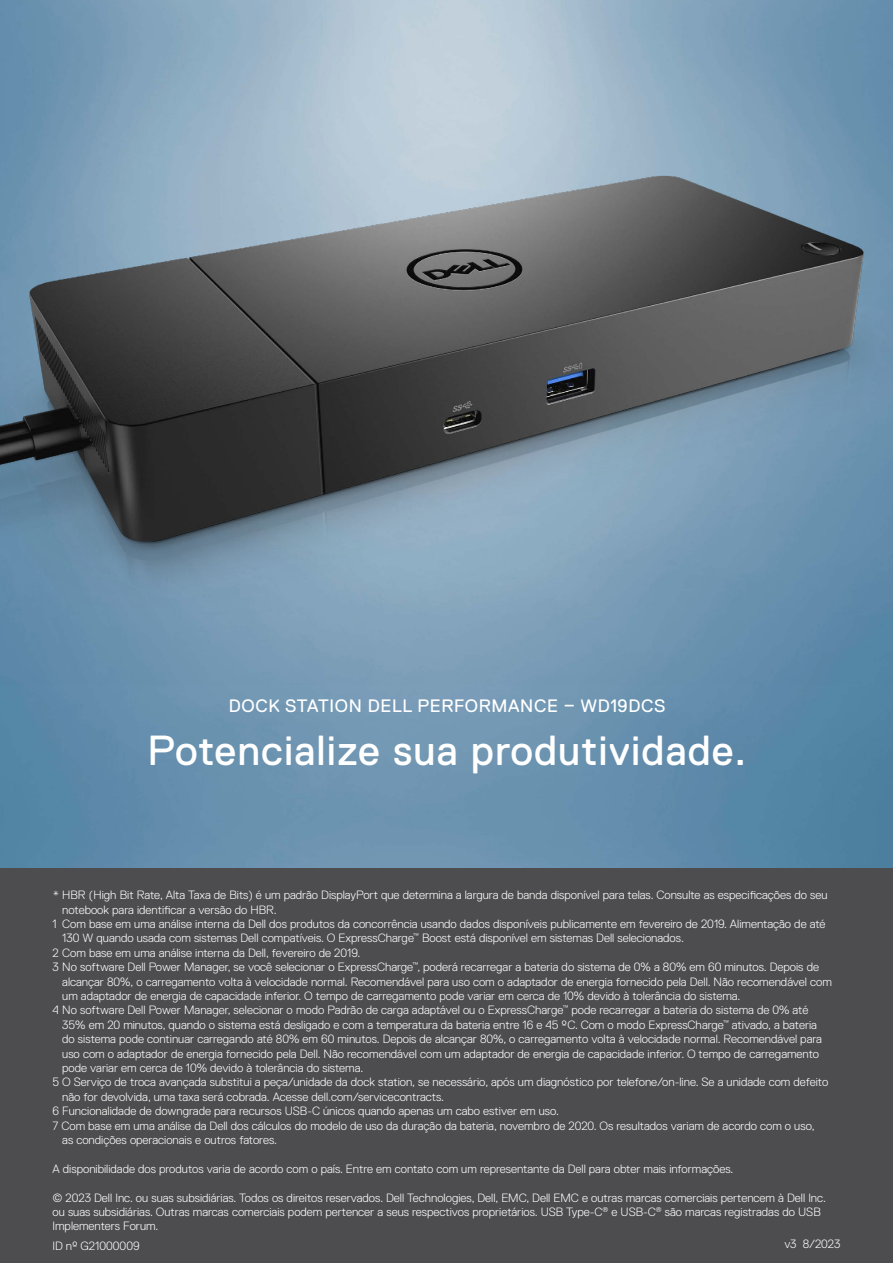
<style>
.page{position:relative;width:893px;height:1263px;background:#fff}
.page>*{position:absolute;margin:0;border:0;box-sizing:border-box;transform-origin:0 0}
.t1{font:42px "Dell Replica";letter-spacing:.025em;color:#fff}
.t2{font:18px "Dell Replica";letter-spacing:.035em;color:#fff}
.t3{font:300 12px/14.4px "Dell Replica";color:#fff}
</style>
<div class="page">
<img style="left:0;top:684px;width:893px;height:184px">
<div style="left:0;top:868px;width:893px;height:395px;background:#4d4d4f"></div>
<img style="left:0;top:0;width:893px;height:684px">
<h2 class="t2" style="left:229px;top:696px;width:438px">DOCK STATION DELL PERFORMANCE – WD19DCS</h2>
<h1 class="t1" style="left:148px;top:727px;width:600px">Potencialize sua produtividade.</h1>
<p class="t3" style="left:53px;top:888px;width:776px">* HBR (High Bit Rate, Alta Taxa de Bits) é um padrão DisplayPort que determina a largura de banda disponível para telas. Consulte as especificações do seu</p>
<p class="t3" style="left:62px;top:902px;width:216px">notebook para identificar a versão do HBR.</p>
<p class="t3" style="left:53px;top:917px;width:774px">1 Com base em uma análise interna da Dell dos produtos da concorrência usando dados disponíveis publicamente em fevereiro de 2019. Alimentação de até</p>
<p class="t3" style="left:62px;top:931px;width:623px">130 W quando usada com sistemas Dell compatíveis. O ExpressCharge<sup>™</sup> Boost está disponível em sistemas Dell selecionados.</p>
<p class="t3" style="left:53px;top:945px;width:309px">2 Com base em uma análise interna da Dell, fevereiro de 2019.</p>
<p class="t3" style="left:53px;top:960px;width:768px">3 No software Dell Power Manager, se você selecionar o ExpressCharge<sup>™</sup>, poderá recarregar a bateria do sistema de 0% a 80% em 60 minutos. Depois de</p>
<p class="t3" style="left:62px;top:974px;width:771px">alcançar 80%, o carregamento volta à velocidade normal. Recomendável para uso com o adaptador de energia fornecido pela Dell. Não recomendável com</p>
<p class="t3" style="left:62px;top:989px;width:680px">um adaptador de energia de capacidade inferior. O tempo de carregamento pode variar em cerca de 10% devido à tolerância do sistema.</p>
<p class="t3" style="left:53px;top:1003px;width:757px">4 No software Dell Power Manager, selecionar o modo Padrão de carga adaptável ou o ExpressCharge<sup>™</sup> pode recarregar a bateria do sistema de 0% até</p>
<p class="t3" style="left:62px;top:1017px;width:756px">35% em 20 minutos, quando o sistema está desligado e com a temperatura da bateria entre 16 e 45 ºC. Com o modo ExpressCharge<sup>™</sup> ativado, a bateria</p>
<p class="t3" style="left:62px;top:1032px;width:761px">do sistema pode continuar carregando até 80% em 60 minutos. Depois de alcançar 80%, o carregamento volta à velocidade normal. Recomendável para</p>
<p class="t3" style="left:62px;top:1046px;width:758px">uso com o adaptador de energia fornecido pela Dell. Não recomendável com um adaptador de energia de capacidade inferior. O tempo de carregamento</p>
<p class="t3" style="left:62px;top:1061px;width:303px">pode variar em cerca de 10% devido à tolerância do sistema.</p>
<p class="t3" style="left:53px;top:1075px;width:777px">5 O Serviço de troca avançada substitui a peça/unidade da dock station, se necessário, após um diagnóstico por telefone/on-line. Se a unidade com defeito</p>
<p class="t3" style="left:62px;top:1089px;width:383px">não for devolvida, uma taxa será cobrada. Acesse dell.com/servicecontracts.</p>
<p class="t3" style="left:53px;top:1104px;width:508px">6 Funcionalidade de downgrade para recursos USB-C únicos quando apenas um cabo estiver em uso.</p>
<p class="t3" style="left:53px;top:1118px;width:764px">7 Com base em uma análise da Dell dos cálculos do modelo de uso da duração da bateria, novembro de 2020. Os resultados variam de acordo com o uso,</p>
<p class="t3" style="left:62px;top:1133px;width:216px">as condições operacionais e outros fatores.</p>
<p class="t3" style="left:53px;top:1161px;width:682px">A disponibilidade dos produtos varia de acordo com o país. Entre em contato com um representante da Dell para obter mais informações.</p>
<p class="t3" style="left:53px;top:1190px;width:775px">© 2023 Dell Inc. ou suas subsidiárias. Todos os direitos reservados. Dell Technologies, Dell, EMC, Dell EMC e outras marcas comerciais pertencem à Dell Inc. ou suas subsidiárias. Outras marcas comerciais podem pertencer a seus respectivos proprietários. USB Type-C<sup>®</sup> e USB-C<sup>®</sup> são marcas registradas do USB<br>Implementers Forum.</p>
<p class="t3" style="left:53px;top:1239px;width:89px">ID nº G21000009</p>
<p class="t3" style="left:784px;top:1237px;width:58px">v3 8/2023</p>
</div>
